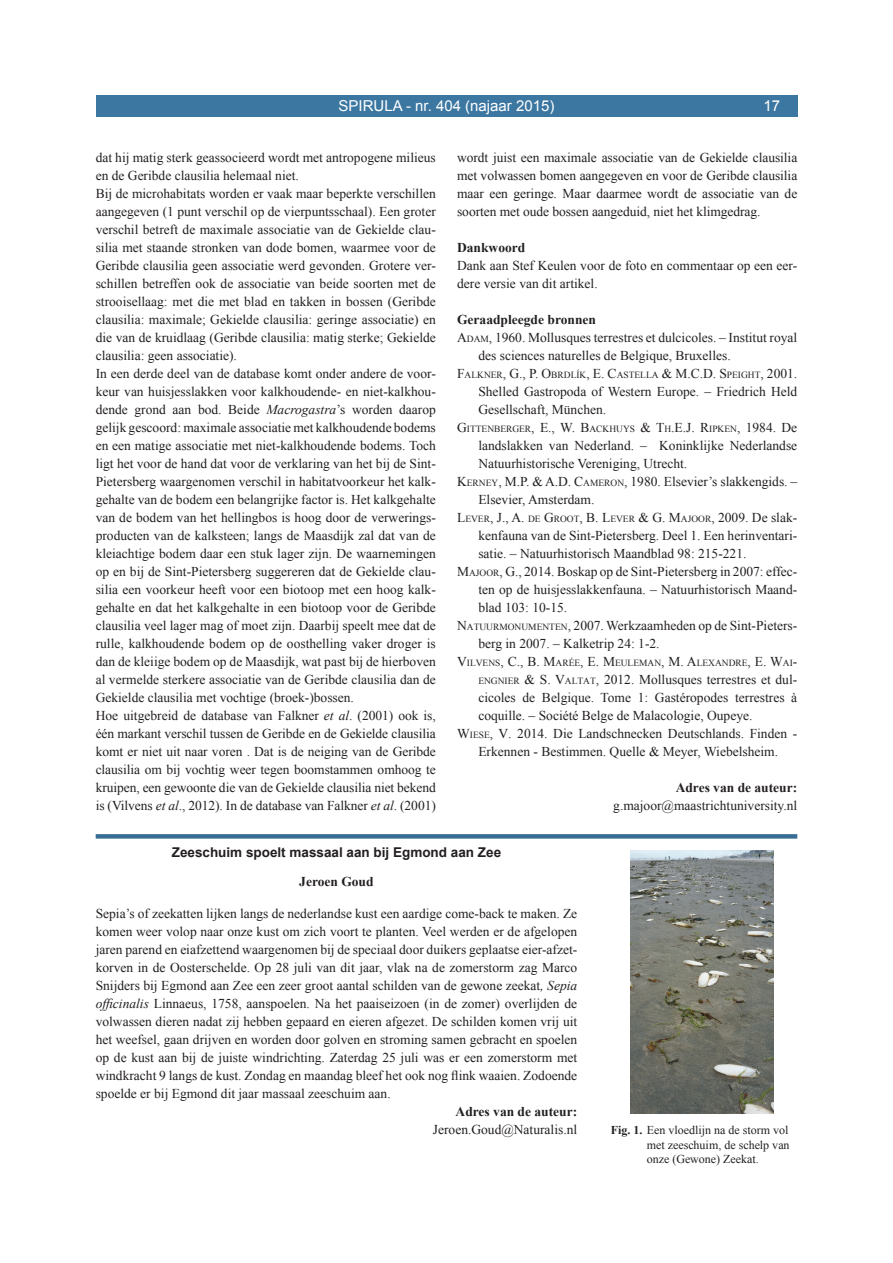
<style>
.page{position:relative;width:893px;height:1263px;background:#fff}
.page>*{position:absolute;margin:0;border:0;box-sizing:border-box;transform-origin:0 0}
.t1{font:15px "Arial";color:#fff}
.t2{font:13.5px/18px "Times New Roman";color:#231f20}
.t3{font:700 13.5px/28.8px "Arial";color:#231f20;text-align:center}
.t4{font:700 13.5px "Times New Roman";color:#231f20}
.t5{font:12px/14.4px "Times New Roman";color:#231f20;text-align:justify}
.t6{font:9.45px "Times New Roman";color:#231f20}
.s1{font-style:italic}
.s2{font-weight:700}
.s3{font-size:9.45px}
.s4{font-size:13.5px}
.s5{font-family:"Times New Roman"}
</style>
<div class="page">
<div style="left:96px;top:96px;width:701px;height:21px;background:#3c77a2"></div>
<img style="left:631px;top:850px;width:143px;height:263px">
<div style="left:96px;top:834px;width:701px;height:5px;background:#376d95"></div>
<p class="t1" style="left:338px;top:96px;width:217px">SPIRULA - nr. 404 (najaar 2015)</p>
<p class="t1" style="left:763px;top:96px;width:18px">17</p>
<p class="t2" style="left:96px;top:148px;width:342px">dat hij matig sterk geassocieerd wordt met antropogene milieus en de Geribde clausilia helemaal niet.<br>Bij de microhabitats worden er vaak maar beperkte verschillen aangegeven (1 punt verschil op de vierpuntsschaal). Een groter verschil betreft de maximale associatie van de Gekielde clau&shy;silia met staande stronken van dode bomen, waarmee voor de Geribde clausilia geen associatie werd gevonden. Grotere ver&shy;schillen betreffen ook de associatie van beide soorten met de strooisellaag: met die met blad en takken in bossen (Geribde clausilia: maximale; Gekielde clausilia: geringe associatie) en die van de kruidlaag (Geribde clausilia: matig sterke; Gekielde clausilia: geen associatie).<br>In een derde deel van de database komt onder andere de voor&shy;keur van huisjesslakken voor kalkhoudende- en niet-kalkhou&shy;dende grond aan bod. Beide <span class="s1">Macrogastra</span>’s worden daarop gelijk gescoord: maximale associatie met kalkhoudende bodems en een matige associatie met niet-kalkhoudende bodems. Toch ligt het voor de hand dat voor de verklaring van het bij de Sint-Pietersberg waargenomen verschil in habitatvoorkeur het kalk&shy;gehalte van de bodem een belangrijke factor is. Het kalkgehalte van de bodem van het hellingbos is hoog door de verwerings&shy;producten van de kalksteen; langs de Maasdijk zal dat van de kleiachtige bodem daar een stuk lager zijn. De waarnemingen op en bij de Sint-Pietersberg suggereren dat de Gekielde clau&shy;silia een voorkeur heeft voor een biotoop met een hoog kalk&shy;gehalte en dat het kalkgehalte in een biotoop voor de Geribde clausilia veel lager mag of moet zijn. Daarbij speelt mee dat de rulle, kalkhoudende bodem op de oosthelling vaker droger is dan de kleiige bodem op de Maasdijk, wat past bij de hierboven al vermelde sterkere associatie van de Geribde clausilia dan de Gekielde clausilia met vochtige (broek-)bossen.<br>Hoe uitgebreid de database van Falkner <span class="s1">et al</span>. (2001) ook is, één markant verschil tussen de Geribde en de Gekielde clausilia komt er niet uit naar voren . Dat is de neiging van de Geribde clausilia om bij vochtig weer tegen boomstammen omhoog te kruipen, een gewoonte die van de Gekielde clausilia niet bekend is (Vilvens <span class="s1">et al</span>., 2012). In de database van Falkner <span class="s1">et al</span>. (2001)</p>
<p class="t2" style="left:457px;top:148px;width:342px;text-align:justify">wordt juist een maximale associatie van de Gekielde clausilia met volwassen bomen aangegeven en voor de Geribde clausilia maar een geringe. Maar daarmee wordt de associatie van de soorten met oude bossen aangeduid, niet het klimgedrag.</p>
<p class="t2" style="left:457px;top:238px;width:342px"><span class="s2">Dankwoord<br></span>Dank aan Stef Keulen voor de foto en commentaar op een eer&shy;dere versie van dit artikel.</p>
<p class="t4" style="left:457px;top:310px;width:140px">Geraadpleegde bronnen</p>
<p class="t2" style="left:457px;top:328px;width:342px">A<span class="s3">DAM</span>, 1960. Mollusques terrestres et dulcicoles. – Institut royal</p>
<p class="t2" style="left:478px;top:346px;width:254px">des sciences naturelles de Belgique, Bruxelles.</p>
<p class="t2" style="left:457px;top:364px;width:342px">F<span class="s3">ALKNER</span>, G., P. O<span class="s3">BRDLÍK</span>, E. C<span class="s3">ASTELLA</span> &amp; M.C.D. S<span class="s3">PEIGHT</span>, 2001.</p>
<p class="t2" style="left:478px;top:382px;width:320px">Shelled Gastropoda of Western Europe. – Friedrich Held</p>
<p class="t2" style="left:478px;top:400px;width:129px">Gesellschaft, München.</p>
<p class="t2" style="left:457px;top:418px;width:342px">G<span class="s3">ITTENBERGER</span>, E., W. B<span class="s3">ACKHUYS</span> &amp; T<span class="s3">H</span>.E.J. R<span class="s3">IPKEN</span>, 1984. De</p>
<p class="t2" style="left:478px;top:436px;width:320px">landslakken van Nederland. – Koninklijke Nederlandse</p>
<p class="t2" style="left:478px;top:454px;width:210px">Natuurhistorische Vereniging, Utrecht.</p>
<p class="t2" style="left:457px;top:472px;width:342px">K<span class="s3">ERNEY</span>, M.P. &amp; A.D. C<span class="s3">AMERON</span>, 1980. Elsevier’s slakkengids. –</p>
<p class="t2" style="left:478px;top:490px;width:118px">Elsevier, Amsterdam.</p>
<p class="t2" style="left:457px;top:508px;width:342px">L<span class="s3">EVER</span>, J., A. <span class="s3">DE</span> G<span class="s3">ROOT</span>, B. L<span class="s3">EVER</span> &amp; G. M<span class="s3">AJOOR</span>, 2009. De slak-</p>
<p class="t2" style="left:478px;top:526px;width:320px">kenfauna van de Sint-Pietersberg. Deel 1. Een herinventari-</p>
<p class="t2" style="left:478px;top:544px;width:270px">satie. – Natuurhistorisch Maandblad 98: 215-221.</p>
<p class="t2" style="left:457px;top:562px;width:342px">M<span class="s3">AJOOR</span>, G., 2014. Boskap op de Sint-Pietersberg in 2007: effec-</p>
<p class="t2" style="left:478px;top:580px;width:320px">ten op de huisjesslakkenfauna. – Natuurhistorisch Maand-</p>
<p class="t2" style="left:478px;top:598px;width:90px">blad 103: 10-15.</p>
<p class="t2" style="left:457px;top:616px;width:342px">N<span class="s3">ATUURMONUMENTEN</span>, 2007. Werkzaamheden op de Sint-Pieters-</p>
<p class="t2" style="left:478px;top:634px;width:183px">berg in 2007. – Kalketrip 24: 1-2.</p>
<p class="t6" style="left:457px;top:657px;width:342px"><span class="s4">V</span>ILVENS<span class="s4">, C., B. M</span>ARÉE<span class="s4">, E. M</span>EULEMAN<span class="s4">, M. A</span>LEXANDRE<span class="s4">, E. W</span>AI<span class="s4">-</span></p>
<p class="t2" style="left:478px;top:670px;width:320px"><span class="s3">ENGNIER</span> &amp; S. V<span class="s3">ALTAT</span>, 2012. Mollusques terrestres et dul-</p>
<p class="t2" style="left:478px;top:688px;width:320px">cicoles de Belgique. Tome 1: Gastéropodes terrestres à</p>
<p class="t2" style="left:478px;top:706px;width:276px">coquille. – Société Belge de Malacologie, Oupeye.</p>
<p class="t2" style="left:457px;top:724px;width:342px">W<span class="s3">IESE</span>, V. 2014. Die Landschnecken Deutschlands. Finden -</p>
<p class="t2" style="left:478px;top:742px;width:301px">Erkennen - Bestimmen. Quelle &amp; Meyer, Wiebelsheim.</p>
<p class="t2" style="left:613px;top:778px;width:186px;text-align:right"><span class="s2">Adres van de auteur: </span>g.majoor@maastrichtuniversity.nl</p>
<p class="t3" style="left:172px;top:838px;width:331px">Zeeschuim spoelt massaal aan bij Egmond aan Zee<br><span class="s5">Jeroen Goud</span></p>
<p class="t2" style="left:96px;top:904px;width:483px">Sepia’s of zeekatten lijken langs de nederlandse kust een aardige come-back te maken. Ze</p>
<p class="t2" style="left:96px;top:922px;width:483px">komen weer volop naar onze kust om zich voort te planten. Veel werden er de afgelopen</p>
<p class="t2" style="left:96px;top:940px;width:483px">jaren parend en eiafzettend waargenomen bij de speciaal door duikers geplaatse eier-afzet-</p>
<p class="t2" style="left:96px;top:958px;width:483px">korven in de Oosterschelde. Op 28 juli van dit jaar, vlak na de zomerstorm zag Marco</p>
<p class="t2" style="left:96px;top:976px;width:483px">Snijders bij Egmond aan Zee een zeer groot aantal schilden van de gewone zeekat<span class="s1">, Sepia</span></p>
<p class="t2" style="left:96px;top:994px;width:483px"><span class="s1">officinalis</span> Linnaeus, 1758, aanspoelen. Na het paaiseizoen (in de zomer) overlijden de</p>
<p class="t2" style="left:96px;top:1012px;width:483px">volwassen dieren nadat zij hebben gepaard en eieren afgezet. De schilden komen vrij uit</p>
<p class="t2" style="left:96px;top:1030px;width:483px">het weefsel, gaan drijven en worden door golven en stroming samen gebracht en spoelen</p>
<p class="t2" style="left:96px;top:1048px;width:483px">op de kust aan bij de juiste windrichting. Zaterdag 25 juli was er een zomerstorm met</p>
<p class="t2" style="left:96px;top:1066px;width:483px">windkracht 9 langs de kust. Zondag en maandag bleef het ook nog flink waaien. Zodoende</p>
<p class="t2" style="left:96px;top:1084px;width:297px">spoelde er bij Egmond dit jaar massaal zeeschuim aan.</p>
<p class="t4" style="left:456px;top:1102px;width:123px">Adres van de auteur:</p>
<p class="t2" style="left:433px;top:1120px;width:146px">Jeroen.Goud@Naturalis.nl</p>
<p class="t5" style="left:647px;top:1123px;width:144px;text-indent:-36px"><span class="s2">Fig. 1.</span> Een vloedlijn na de storm vol met zeeschuim, de schelp van onze (Gewone) Zeekat.</p>
</div>
